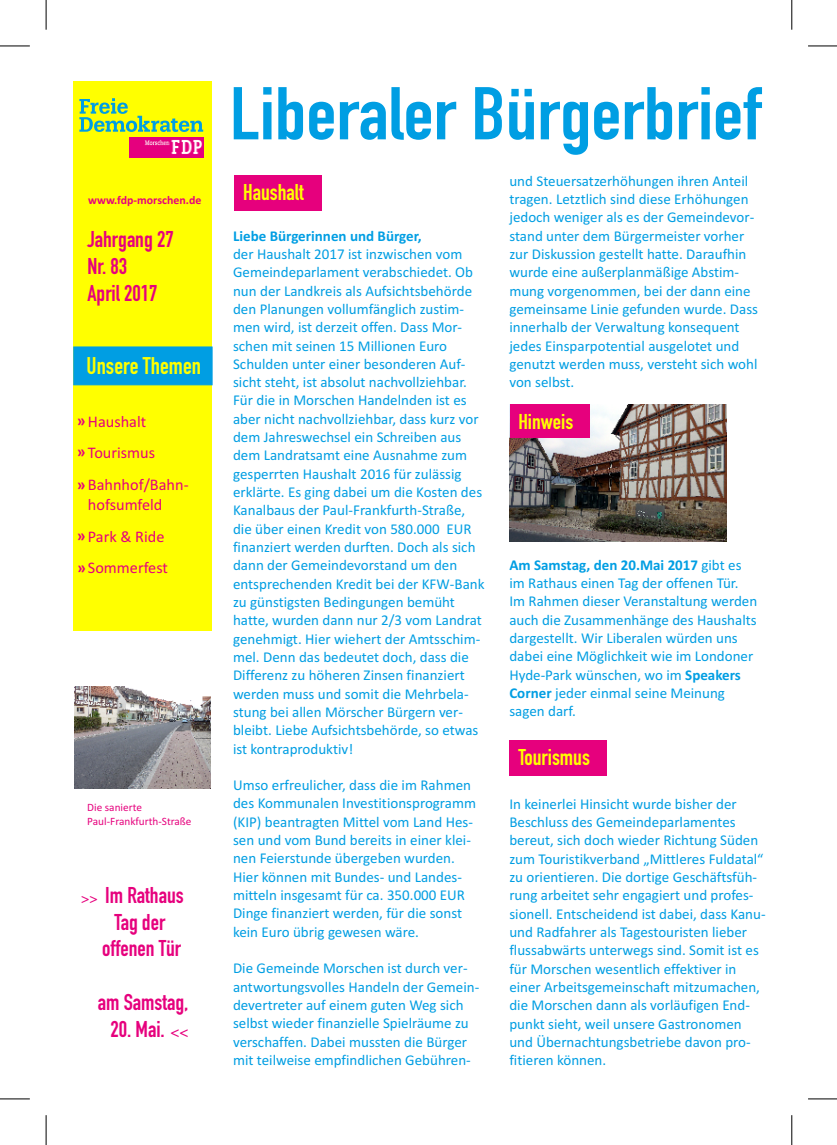
<style>
.page{position:relative;width:837px;height:1145px;background:#fff}
.page>*{position:absolute;margin:0;border:0;box-sizing:border-box;transform-origin:0 0}
.t1{font:73.38px "DIN Engschrift LT";color:#009ee3;scale:1.1 1}
.t2{font:23.75px "DIN Engschrift LT";color:#ff0}
.t3{font:22.5px/27.1px "DIN Engschrift LT";color:#e6007d}
.t4{font:22.5px "DIN Engschrift LT";color:#ff0}
.t5{font:21.12px "DIN Engschrift LT";color:#ff0;scale:1.07 1}
.t6{font:16.25px/31.8px "Calibri";color:#e6007d}
.t7{font:15px/18.2px "Calibri";color:#009ee3}
.t8{font:700 15px "Calibri";color:#009ee3}
.t9{font:700 11.88px "Calibri";color:#e6007d}
.t10{font:11.25px/13.8px "Calibri";color:#e6007d}
.s1{font-weight:700}
.s2{font-weight:400}
.s3{font-size:13.75px}
.s4{font-size:15px}
</style>
<div class="page">
<div style="left:73px;top:81px;width:138px;height:549px;background:#ff0"></div>
<svg style="left:79px;top:98px;width:124px;height:34px"></svg>
<img style="left:129px;top:138px;width:74px;height:20px">
<div style="left:234px;top:175px;width:88px;height:35px;background:#e6007d"></div>
<div style="left:73px;top:346px;width:139px;height:39px;background:#009ee3;border:1px solid #009ee3"></div>
<div style="left:509px;top:740px;width:97px;height:35px;background:#e6007d"></div>
<img style="left:509px;top:404px;width:217px;height:138px">
<div style="left:509px;top:404px;width:80px;height:33px;background:#e6007d"></div>
<img style="left:74px;top:686px;width:137px;height:102px">
<hr style="left:0;top:1098px;width:30px;height:1px;background:#000">
<svg style="left:46px;top:1115px;width:1px;height:29px"></svg>
<hr style="left:0;top:46px;width:30px;height:1px;background:#000">
<hr style="left:46px;top:0;width:1px;height:30px;background:#000">
<svg style="left:808px;top:46px;width:28px;height:1px"></svg>
<hr style="left:791px;top:0;width:1px;height:30px;background:#000">
<svg style="left:808px;top:1098px;width:28px;height:1px"></svg>
<svg style="left:791px;top:1115px;width:1px;height:29px"></svg>
<h1 class="t1" style="left:230px;top:87px;width:484px">Liberaler Bürgerbrief</h1>
<h3 class="t4" style="left:243px;top:184px;width:62px">Haushalt</h3>
<p class="t7" style="left:509px;top:173px;width:246px">und Steuersatzerhöhungen ihren Anteil tragen. Letztlich sind diese Erhöhungen jedoch weniger als es der Gemeindevor&shy;stand unter dem Bürgermeister vorher</p>
<p class="t9" style="left:88px;top:195px;width:114px">www.fdp-morschen.de</p>
<p class="t8" style="left:233px;top:229px;width:190px">Liebe Bürgerinnen und Bürger,</p>
<h3 class="t3" style="left:87px;top:227px;width:88px">Jahrgang 27<br>Nr. 83<br>April 2017</h3>
<p class="t7" style="left:233px;top:246px;width:231px">der Haushalt 2017 ist inzwischen vom</p>
<p class="t7" style="left:509px;top:246px;width:238px">zur Diskussion gestellt hatte. Daraufhin</p>
<p class="t7" style="left:233px;top:264px;width:241px">Gemeindeparlament verabschiedet. Ob</p>
<p class="t7" style="left:509px;top:264px;width:231px">wurde eine außerplanmäßige Abstim-</p>
<p class="t7" style="left:233px;top:283px;width:240px">nun der Landkreis als Aufsichtsbehörde</p>
<p class="t7" style="left:509px;top:283px;width:243px">mung vorgenommen, bei der dann eine</p>
<p class="t7" style="left:233px;top:301px;width:232px">den Planungen vollumfänglich zustim-</p>
<p class="t7" style="left:509px;top:301px;width:250px">gemeinsame Linie gefunden wurde. Dass</p>
<p class="t7" style="left:233px;top:319px;width:230px">men wird, ist derzeit offen. Dass Mor-</p>
<p class="t7" style="left:509px;top:319px;width:232px">innerhalb der Verwaltung konsequent</p>
<p class="t7" style="left:233px;top:338px;width:215px">schen mit seinen 15 Millionen Euro</p>
<p class="t7" style="left:509px;top:338px;width:231px">jedes Einsparpotential ausgelotet und</p>
<p class="t7" style="left:233px;top:356px;width:234px">Schulden unter einer besonderen Auf-</p>
<p class="t7" style="left:509px;top:356px;width:249px">genutzt werden muss, versteht sich wohl</p>
<p class="t7" style="left:233px;top:374px;width:235px">sicht steht, ist absolut nachvollziehbar.</p>
<p class="t7" style="left:509px;top:374px;width:66px">von selbst.</p>
<p class="t7" style="left:233px;top:392px;width:250px">Für die in Morschen Handelnden ist es aber nicht nachvollziehbar, dass kurz vor dem Jahreswechsel ein Schreiben aus dem Landratsamt eine Ausnahme zum gesperrten Haushalt 2016 für zulässig erklärte. Es ging dabei um die Kosten des Kanalbaus der Paul-Frankfurth-Straße, die über einen Kredit von 580.000 EUR finanziert werden durften. Doch als sich dann der Gemeindevorstand um den</p>
<h2 class="t2" style="left:87px;top:357px;width:116px">Unsere Themen</h2>
<p class="t6" style="left:77px;top:406px;width:71px"><span class="s1">»</span>Haushalt</p>
<h3 class="t5" style="left:518px;top:414px;width:53px">Hinweis</h3>
<p class="t6" style="left:77px;top:438px;width:113px"><span class="s1">»</span>Tourismus <span class="s1">»</span>Bahnhof/Bahn-</p>
<p class="t6" style="left:77px;top:490px;width:93px;text-align:center">hofsumfeld <span class="s1">»</span>Park &amp; Ride <span class="s1">»</span>Sommerfest</p>
<p class="t8" style="left:509px;top:558px;width:234px">Am Samstag, den 20.Mai 2017 <span class="s2">gibt es</span></p>
<p class="t10" style="left:87px;top:801px;width:106px">Die sanierte<br>Paul-Frankfurth-Straße</p>
<h3 class="t3" style="left:81px;top:883px;width:104px"><span class="s3">&gt;&gt;</span> Im Rathaus</h3>
<h3 class="t3" style="left:114px;top:910px;width:52px">Tag der</h3>
<h3 class="t3" style="left:102px;top:937px;width:81px">offenen Tür</h3>
<h3 class="t3" style="left:98px;top:990px;width:92px">am Samstag,</h3>
<h3 class="t3" style="left:110px;top:1017px;width:79px">20. Mai. <span class="s4">&lt;&lt;</span></h3>
<p class="t7" style="left:233px;top:576px;width:253px">entsprechenden Kredit bei der KFW-Bank</p>
<p class="t7" style="left:509px;top:575px;width:230px">im Rathaus einen Tag der offenen Tür.</p>
<p class="t7" style="left:233px;top:594px;width:223px">zu günstigsten Bedingungen bemüht</p>
<p class="t7" style="left:509px;top:593px;width:249px">Im Rahmen dieser Veranstaltung werden</p>
<p class="t7" style="left:233px;top:612px;width:250px">hatte, wurden dann nur 2/3 vom Landrat</p>
<p class="t7" style="left:509px;top:612px;width:249px">auch die Zusammenhänge des Haushalts</p>
<p class="t7" style="left:233px;top:630px;width:249px">genehmigt. Hier wiehert der Amtsschim-</p>
<p class="t7" style="left:509px;top:630px;width:230px">dargestellt. Wir Liberalen würden uns</p>
<p class="t7" style="left:233px;top:649px;width:237px">mel. Denn das bedeutet doch, dass die</p>
<p class="t7" style="left:509px;top:648px;width:245px">dabei eine Möglichkeit wie im Londoner</p>
<p class="t7" style="left:233px;top:667px;width:233px">Differenz zu höheren Zinsen finanziert</p>
<p class="t7" style="left:509px;top:666px;width:233px">Hyde-Park wünschen, wo im <span class="s1">Speakers</span></p>
<p class="t7" style="left:233px;top:685px;width:237px">werden muss und somit die Mehrbela-</p>
<p class="t7" style="left:509px;top:685px;width:217px"><span class="s1">Corner</span> jeder einmal seine Meinung</p>
<p class="t7" style="left:233px;top:704px;width:231px">stung bei allen Mörscher Bürgern ver-</p>
<p class="t7" style="left:509px;top:703px;width:68px">sagen darf.</p>
<p class="t7" style="left:233px;top:722px;width:247px">bleibt. Liebe Aufsichtsbehörde, so etwas ist kontraproduktiv!</p>
<p class="t7" style="left:233px;top:777px;width:244px">Umso erfreulicher, dass die im Rahmen des Kommunalen Investitionsprogramm</p>
<h3 class="t4" style="left:518px;top:748px;width:73px">Tourismus</h3>
<p class="t7" style="left:509px;top:796px;width:229px">In keinerlei Hinsicht wurde bisher der</p>
<p class="t7" style="left:233px;top:814px;width:241px">(KIP) beantragten Mittel vom Land Hes-</p>
<p class="t7" style="left:509px;top:814px;width:228px">Beschluss des Gemeindeparlamentes</p>
<p class="t7" style="left:233px;top:832px;width:239px">sen und vom Bund bereits in einer klei-</p>
<p class="t7" style="left:509px;top:832px;width:250px">bereut, sich doch wieder Richtung Süden</p>
<p class="t7" style="left:233px;top:850px;width:223px">nen Feierstunde übergeben wurden.</p>
<p class="t7" style="left:509px;top:850px;width:256px">zum Touristikverband „Mittleres Fuldatal“</p>
<p class="t7" style="left:233px;top:868px;width:230px">Hier können mit Bundes- und Landes-</p>
<p class="t7" style="left:509px;top:869px;width:249px">zu orientieren. Die dortige Geschäftsfüh-</p>
<p class="t7" style="left:233px;top:887px;width:233px">mitteln insgesamt für ca. 350.000 EUR</p>
<p class="t7" style="left:509px;top:887px;width:245px">rung arbeitet sehr engagiert und profes-</p>
<p class="t7" style="left:233px;top:905px;width:230px">Dinge finanziert werden, für die sonst</p>
<p class="t7" style="left:509px;top:905px;width:257px">sionell. Entscheidend ist dabei, dass Kanu-</p>
<p class="t7" style="left:233px;top:923px;width:187px">kein Euro übrig gewesen wäre.</p>
<p class="t7" style="left:509px;top:924px;width:251px">und Radfahrer als Tagestouristen lieber flussabwärts unterwegs sind. Somit ist es</p>
<p class="t7" style="left:233px;top:960px;width:236px">Die Gemeinde Morschen ist durch ver-</p>
<p class="t7" style="left:509px;top:960px;width:228px">für Morschen wesentlich effektiver in</p>
<p class="t7" style="left:233px;top:978px;width:248px">antwortungsvolles Handeln der Gemein-</p>
<p class="t7" style="left:509px;top:979px;width:252px">einer Arbeitsgemeinschaft mitzumachen,</p>
<p class="t7" style="left:233px;top:997px;width:232px">devertreter auf einem guten Weg sich</p>
<p class="t7" style="left:509px;top:997px;width:242px">die Morschen dann als vorläufigen End-</p>
<p class="t7" style="left:233px;top:1015px;width:237px">selbst wieder finanzielle Spielräume zu</p>
<p class="t7" style="left:509px;top:1015px;width:234px">punkt sieht, weil unsere Gastronomen</p>
<p class="t7" style="left:233px;top:1033px;width:235px">verschaffen. Dabei mussten die Bürger</p>
<p class="t7" style="left:509px;top:1034px;width:243px">und Übernachtungsbetriebe davon pro-</p>
<p class="t7" style="left:233px;top:1052px;width:239px">mit teilweise empfindlichen Gebühren-</p>
<p class="t7" style="left:509px;top:1052px;width:98px">fitieren können.</p>
</div>
